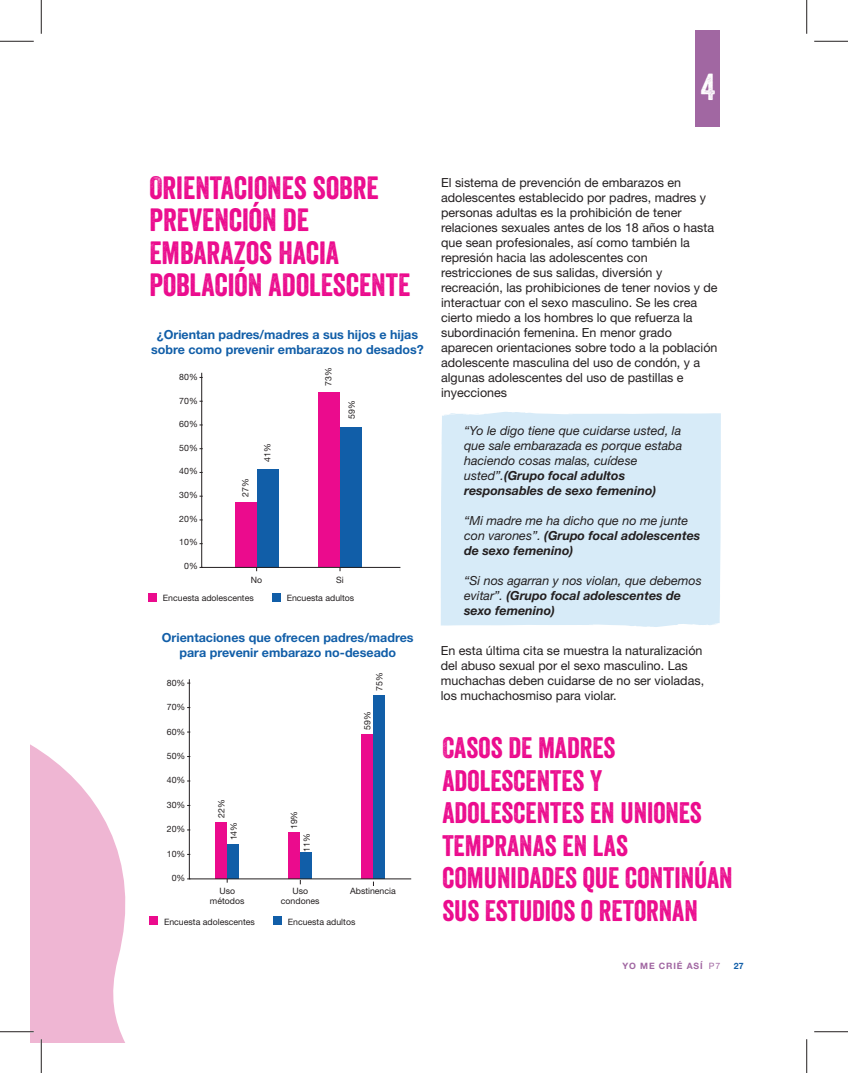
<style>
.page{position:relative;width:848px;height:1073px;background:#fff}
.page>*{position:absolute;margin:0;border:0;box-sizing:border-box;transform-origin:0 0}
.t1{font:36.5px "Veneer";color:#fff}
.t2{font:31.25px/32.5px "Veneer";color:#eb0b8d}
.t3{font:28.75px/32.5px "Veneer";color:#eb0b8d}
.t4{font:12.5px/15px "Helvetica Neue LT Std";color:#231f20}
.t5{font:italic 12.5px/15px "Helvetica Neue LT Std";color:#231f20}
.t6{font:700 12.5px/15px "Helvetica Neue LT Std";color:#115ea8;text-align:center}
.t7{font:8.75px/10px "Helvetica Neue LT Std";color:#231f20;text-align:center}
.t8{font:700 8.75px "Helvetica Neue LT Std";letter-spacing:.1em;color:#a167a2}
.t9{font:700 8.75px "Helvetica Neue LT Std";color:#115ea8}
.s1{font-weight:700}
.s2{font-weight:400}
</style>
<div class="page">
<svg style="left:30px;top:744px;width:96px;height:298px"></svg>
<div style="left:695px;top:30px;width:24px;height:97px;background:#a167a2"></div>
<div style="left:441px;top:412px;width:279px;height:215px;background:#d7ebf8"></div>
<div style="left:148px;top:593px;width:8px;height:8px;background:#eb0b8d"></div>
<div style="left:272px;top:593px;width:8px;height:8px;background:#115ea8"></div>
<svg style="left:201px;top:372px;width:199px;height:195px"></svg>
<div style="left:149px;top:916px;width:9px;height:9px;background:#eb0b8d"></div>
<div style="left:273px;top:916px;width:8px;height:9px;background:#115ea8"></div>
<svg style="left:189px;top:679px;width:222px;height:200px"></svg>
<hr style="left:0;top:1030px;width:34px;height:2px;background:#fff">
<hr style="left:40px;top:1039px;width:2px;height:33px;background:#fff">
<hr style="left:0;top:41px;width:34px;height:1px;background:#231f20">
<hr style="left:814px;top:41px;width:34px;height:1px;background:#231f20">
<hr style="left:0;top:1031px;width:34px;height:1px;background:#231f20">
<hr style="left:814px;top:1031px;width:34px;height:1px;background:#231f20">
<hr style="left:41px;top:0;width:1px;height:34px;background:#231f20">
<hr style="left:41px;top:1039px;width:1px;height:33px;background:#231f20">
<hr style="left:806px;top:0;width:1px;height:34px;background:#231f20">
<hr style="left:806px;top:1039px;width:1px;height:33px;background:#231f20">
<h1 class="t1" style="left:700px;top:65px;width:16px">4</h1>
<h2 class="t2" style="left:149px;top:171px;width:262px">ORIENTACIONES SOBRE<br>PREVENCIÓN DE<br>EMBARAZOS HACIA<br>POBLACIÓN ADOLESCENTE</h2>
<p class="t6" style="left:151px;top:327px;width:274px">¿Orientan padres/madres a sus hijos e hijas sobre como prevenir embarazos no desados?</p>
<p class="t7" style="left:179px;top:372px;width:20px">80%</p>
<p class="t7" style="left:179px;top:396px;width:20px">70%</p>
<p class="t7" style="left:179px;top:419px;width:20px">60%</p>
<p class="t7" style="left:179px;top:443px;width:20px">50%</p>
<p class="t7" style="left:179px;top:466px;width:20px">40%</p>
<p class="t7" style="left:179px;top:490px;width:20px">30%</p>
<p class="t7" style="left:179px;top:513px;width:20px">20%</p>
<p class="t7" style="left:179px;top:537px;width:20px">10%</p>
<p class="t7" style="left:184px;top:560px;width:15px">0%</p>
<p class="t7" style="left:240px;top:496px;width:20px;rotate:-90deg">27%</p>
<p class="t7" style="left:262px;top:462px;width:20px;rotate:-90deg">41%</p>
<p class="t7" style="left:323px;top:386px;width:20px;rotate:-90deg">73%</p>
<p class="t7" style="left:347px;top:419px;width:20px;rotate:-90deg">59%</p>
<p class="t7" style="left:251px;top:574px;width:13px">No</p>
<p class="t7" style="left:336px;top:574px;width:9px">Si</p>
<p class="t7" style="left:163px;top:593px;width:92px">Encuesta adolescentes</p>
<p class="t7" style="left:287px;top:593px;width:69px">Encuesta adultos</p>
<p class="t6" style="left:162px;top:630px;width:253px">Orientaciones que ofrecen padres/madres para prevenir embarazo no-deseado</p>
<p class="t7" style="left:167px;top:677px;width:20px">80%</p>
<p class="t7" style="left:167px;top:702px;width:20px">70%</p>
<p class="t7" style="left:167px;top:726px;width:20px">60%</p>
<p class="t7" style="left:167px;top:750px;width:20px">50%</p>
<p class="t7" style="left:167px;top:775px;width:20px">40%</p>
<p class="t7" style="left:167px;top:799px;width:20px">30%</p>
<p class="t7" style="left:167px;top:824px;width:20px">20%</p>
<p class="t7" style="left:167px;top:848px;width:20px">10%</p>
<p class="t7" style="left:172px;top:872px;width:15px">0%</p>
<p class="t7" style="left:216px;top:817px;width:20px;rotate:-90deg">22%</p>
<p class="t7" style="left:228px;top:840px;width:20px;rotate:-90deg">14%</p>
<p class="t7" style="left:210px;top:886px;width:36px">Uso métodos</p>
<p class="t7" style="left:374px;top:691px;width:20px;rotate:-90deg">75%</p>
<p class="t7" style="left:289px;top:829px;width:20px;rotate:-90deg">19%</p>
<p class="t7" style="left:301px;top:851px;width:20px;rotate:-90deg">11%</p>
<p class="t7" style="left:362px;top:730px;width:20px;rotate:-90deg">59%</p>
<p class="t7" style="left:281px;top:886px;width:40px">Uso condones</p>
<p class="t7" style="left:350px;top:886px;width:47px">Abstinencia</p>
<p class="t7" style="left:164px;top:916px;width:92px">Encuesta adolescentes</p>
<p class="t7" style="left:288px;top:916px;width:69px">Encuesta adultos</p>
<p class="t4" style="left:441px;top:175px;width:278px">El sistema de prevención de embarazos en adolescentes establecido por padres, madres y personas adultas es la prohibición de tener relaciones sexuales antes de los 18 años o hasta que sean profesionales, así como también la represión hacia las adolescentes con restricciones de sus salidas, diversión y recreación, las prohibiciones de tener novios y de interactuar con el sexo masculino. Se les crea cierto miedo a los hombres lo que refuerza la subordinación femenina. En menor grado aparecen orientaciones sobre todo a la población adolescente masculina del uso de condón, y a algunas adolescentes del uso de pastillas e inyecciones</p>
<p class="t5" style="left:464px;top:423px;width:219px">“Yo le digo tiene que cuidarse usted, la que sale embarazada es porque estaba haciendo cosas malas, cuídese usted”.<span class="s1">(Grupo focal adultos responsables de sexo femenino)</span></p>
<p class="t5" style="left:464px;top:513px;width:238px">“Mi madre me ha dicho que no me junte con varones”. <span class="s1">(Grupo focal adolescentes de sexo femenino)</span></p>
<p class="t5" style="left:464px;top:573px;width:239px">“Si nos agarran y nos violan, que debemos evitar”. <span class="s1">(Grupo focal adolescentes de sexo femenino)</span></p>
<p class="t4" style="left:441px;top:642px;width:265px">En esta última cita se muestra la naturalización del abuso sexual por el sexo masculino. Las muchachas deben cuidarse de no ser violadas, los muchachosmiso para violar.</p>
<h3 class="t3" style="left:442px;top:731px;width:292px">CASOS DE MADRES<br>ADOLESCENTES Y<br>ADOLESCENTES EN UNIONES<br>TEMPRANAS EN LAS<br>COMUNIDADES QUE CONTINÚAN<br>SUS ESTUDIOS O RETORNAN</h3>
<p class="t8" style="left:622px;top:960px;width:99px">YO ME CRIÉ ASÍ <span class="s2">P7</span></p>
<p class="t9" style="left:733px;top:960px;width:11px">27</p>
</div>
